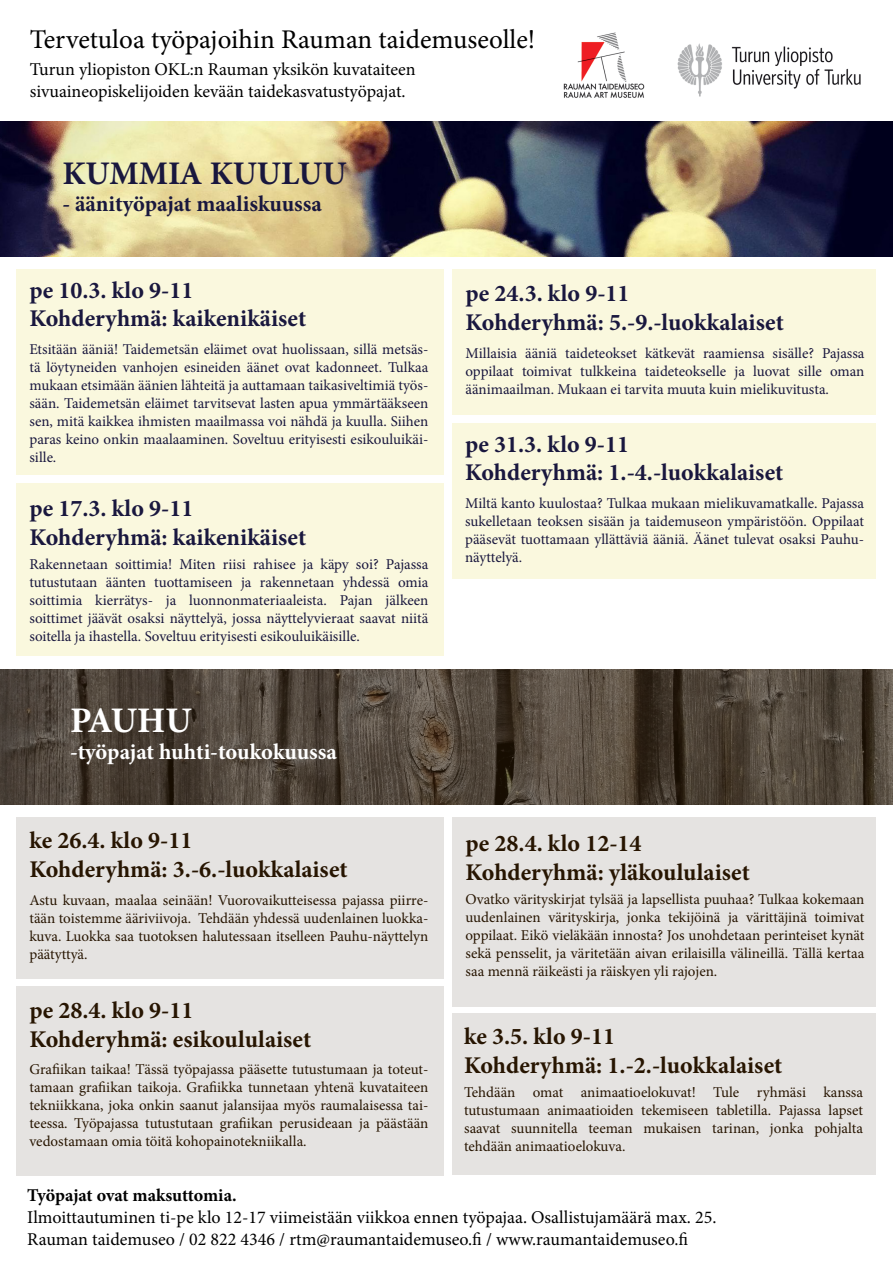
<style>
.page{position:relative;width:893px;height:1263px;background:#fff}
.page>*{position:absolute;margin:0;border:0;box-sizing:border-box;transform-origin:0 0}
.t1{font:700 36px "Minion Pro";letter-spacing:-.03em;color:#fff}
.t2{font:700 33px "Minion Pro";color:#19173e}
.t3{font:27px "Minion Pro";color:#000}
.t4{font:700 24px/28.8px "Minion Pro";color:#271501}
.t5{font:700 24px/28.8px "Minion Pro";color:#19173e}
.t6{font:700 22.5px "Minion Pro";letter-spacing:-.005em;color:#fff}
.t7{font:700 22.5px "Minion Pro";color:#19173e}
.t8{font:18px/21.6px "Minion Pro";color:#000}
.t9{font:700 18px "Minion Pro";letter-spacing:-.005em;color:#000}
.t10{font:15px/18px "Minion Pro";color:#19173e;text-align:justify}
.t11{font:15px/18px "Minion Pro";color:#271501;text-align:justify}
</style>
<div class="page">
<img style="left:677px;top:43px;width:184px;height:54px">
<div style="left:16px;top:269px;width:427px;height:205px;background:#faf8de"></div>
<svg style="left:0;top:669px;width:893px;height:135px;background:#4f453a"></svg>
<img style="left:0;top:122px;width:893px;height:135px">
<div style="left:16px;top:483px;width:427px;height:172px;background:#faf8de"></div>
<div style="left:452px;top:423px;width:423px;height:155px;background:#faf8de"></div>
<div style="left:16px;top:817px;width:427px;height:161px;background:#e5e3e1"></div>
<div style="left:16px;top:986px;width:427px;height:190px;background:#e5e3e1"></div>
<div style="left:452px;top:1013px;width:423px;height:162px;background:#e5e3e1"></div>
<div style="left:452px;top:816px;width:423px;height:190px;background:#e5e3e1"></div>
<div style="left:452px;top:269px;width:423px;height:146px;background:#faf8de"></div>
<img style="left:563px;top:32px;width:82px;height:66px">
<h3 class="t3" style="left:30px;top:21px;width:507px">Tervetuloa työpajoihin Rauman taidemuseolle!</h3>
<p class="t8" style="left:30px;top:59px;width:387px">Turun yliopiston OKL:n Rauman yksikön kuvataiteen sivuaineopiskelijoiden kevään taidekasvatustyöpajat.</p>
<h2 class="t2" style="left:62px;top:151px;width:285px">KUMMIA KUULUU</h2>
<h3 class="t7" style="left:62px;top:188px;width:261px">- äänityöpajat maaliskuussa</h3>
<h3 class="t5" style="left:29px;top:275px;width:278px">pe 10.3. klo 9-11<br>Kohderyhmä: kaikenikäiset</h3>
<p class="t10" style="left:29px;top:340px;width:400px">Etsitään ääniä! Taidemetsän eläimet ovat huolissaan, sillä metsäs&shy;tä löytyneiden vanhojen esineiden äänet ovat kadonneet. Tulkaa mukaan etsimään äänien lähteitä ja auttamaan taikasiveltimiä työs&shy;sään. Taidemetsän eläimet tarvitsevat lasten apua ymmärtääkseen sen, mitä kaikkea ihmisten maailmassa voi nähdä ja kuulla. Siihen paras keino onkin maalaaminen. Soveltuu erityisesti esikouluikäi&shy;sille.</p>
<h3 class="t5" style="left:29px;top:494px;width:278px">pe 17.3. klo 9-11<br>Kohderyhmä: kaikenikäiset</h3>
<p class="t10" style="left:29px;top:555px;width:400px">Rakennetaan soittimia! Miten riisi rahisee ja käpy soi? Pajassa tutustutaan äänten tuottamiseen ja rakennetaan yhdessä omia soittimia kierrätys- ja luonnonmateriaaleista. Pajan jälkeen soittimet jäävät osaksi näyttelyä, jossa näyttelyvieraat saavat niitä soitella ja ihastella. Soveltuu erityisesti esikouluikäisille.</p>
<h1 class="t1" style="left:70px;top:695px;width:123px">PAUHU</h1>
<h3 class="t6" style="left:70px;top:735px;width:269px">-työpajat huhti-toukokuussa</h3>
<h3 class="t4" style="left:29px;top:826px;width:320px">ke 26.4. klo 9-11<br>Kohderyhmä: 3.-6.-luokkalaiset</h3>
<p class="t11" style="left:29px;top:891px;width:400px">Astu kuvaan, maalaa seinään! Vuorovaikutteisessa pajassa piirre&shy;tään toistemme ääriviivoja. Tehdään yhdessä uudenlainen luokka&shy;kuva. Luokka saa tuotoksen halutessaan itselleen Pauhu-näyttelyn päätyttyä.</p>
<h3 class="t4" style="left:29px;top:995px;width:283px">pe 28.4. klo 9-11<br>Kohderyhmä: esikoululaiset</h3>
<p class="t11" style="left:29px;top:1060px;width:400px">Grafiikan taikaa! Tässä työpajassa pääsette tutustumaan ja toteut&shy;tamaan grafiikan taikoja. Grafiikka tunnetaan yhtenä kuvataiteen tekniikkana, joka onkin saanut jalansijaa myös raumalaisessa tai&shy;teessa. Työpajassa tutustutaan grafiikan perusideaan ja päästään vedostamaan omia töitä kohopainotekniikalla.</p>
<h3 class="t5" style="left:465px;top:279px;width:320px">pe 24.3. klo 9-11<br>Kohderyhmä: 5.-9.-luokkalaiset</h3>
<p class="t10" style="left:465px;top:344px;width:400px">Millaisia ääniä taideteokset kätkevät raamiensa sisälle? Pajassa oppilaat toimivat tulkkeina taideteokselle ja luovat sille oman äänimaailman. Mukaan ei tarvita muuta kuin mielikuvitusta.</p>
<h3 class="t5" style="left:465px;top:429px;width:320px">pe 31.3. klo 9-11<br>Kohderyhmä: 1.-4.-luokkalaiset</h3>
<p class="t10" style="left:465px;top:494px;width:400px">Miltä kanto kuulostaa? Tulkaa mukaan mielikuvamatkalle. Pajassa sukelletaan teoksen sisään ja taidemuseon ympäristöön. Oppilaat pääsevät tuottamaan yllättäviä ääniä. Äänet tulevat osaksi Pauhu&shy;näyttelyä.</p>
<h3 class="t4" style="left:465px;top:829px;width:286px">pe 28.4. klo 12-14<br>Kohderyhmä: yläkoululaiset</h3>
<p class="t11" style="left:465px;top:890px;width:400px">Ovatko värityskirjat tylsää ja lapsellista puuhaa? Tulkaa kokemaan uudenlainen värityskirja, jonka tekijöinä ja värittäjinä toimivat oppilaat. Eikö vieläkään innosta? Jos unohdetaan perinteiset kynät sekä pensselit, ja väritetään aivan erilaisilla välineillä. Tällä kertaa saa mennä räikeästi ja räiskyen yli rajojen.</p>
<h3 class="t4" style="left:464px;top:1022px;width:320px">ke 3.5. klo 9-11<br>Kohderyhmä: 1.-2.-luokkalaiset</h3>
<p class="t11" style="left:464px;top:1083px;width:400px">Tehdään omat animaatioelokuvat! Tule ryhmäsi kanssa tutustumaan animaatioiden tekemiseen tabletilla. Pajassa lapset saavat suunnitella teeman mukaisen tarinan, jonka pohjalta tehdään animaatioelokuva.</p>
<p class="t9" style="left:27px;top:1183px;width:211px">Työpajat ovat maksuttomia.</p>
<p class="t8" style="left:27px;top:1206px;width:691px">Ilmoittautuminen ti-pe klo 12-17 viimeistään viikkoa ennen työpajaa. Osallistujamäärä max. 25.<br>Rauman taidemuseo / 02 822 4346 / rtm@raumantaidemuseo.fi / www.raumantaidemuseo.fi</p>
</div>
